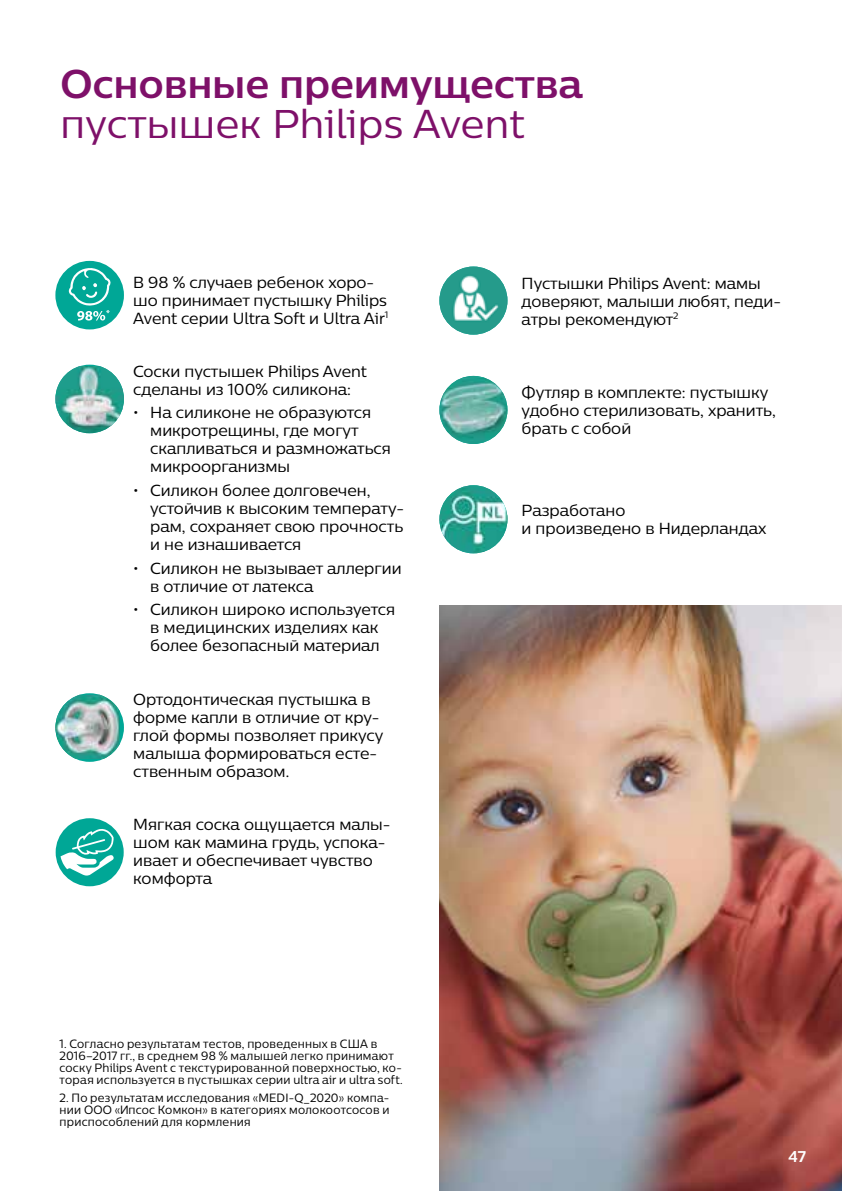
<style>
.page{position:relative;width:842px;height:1191px;background:#fff}
.page>*{position:absolute;margin:0;border:0;box-sizing:border-box;transform-origin:0 0}
.t1{font:700 40px "Centrale Sans";letter-spacing:.01em;color:#7e1069}
.t2{font:40px "Centrale Sans";letter-spacing:.01em;color:#7e1069}
.t3{font:16px/18px "Centrale Sans";color:#000}
.t4{font:700 15.6px "Centrale Sans";color:#fff}
.t5{font:12px/12px "Centrale Sans";letter-spacing:.025em;color:#000;scale:.95 1}
</style>
<div class="page">
<img style="left:439px;top:605px;width:403px;height:586px">
<img style="left:55px;top:366px;width:69px;height:67px">
<img style="left:439px;top:266px;width:68px;height:68px;border-radius:34px">
<svg style="left:55px;top:693px;width:69px;height:69px"></svg>
<img style="left:55px;top:695px;width:65px;height:64px">
<img style="left:439px;top:376px;width:68px;height:68px;border-radius:34px">
<img style="left:439px;top:485px;width:68px;height:68px;border-radius:34px">
<div style="left:55px;top:261px;width:69px;height:68px;background:#00a796;border-radius:50%"></div>
<svg style="left:69px;top:268px;width:42px;height:52px"></svg>
<div style="left:56px;top:818px;width:68px;height:68px;background:#00a796;border-radius:50%"></div>
<svg style="left:61px;top:828px;width:53px;height:47px"></svg>
<h1 class="t1" style="left:60px;top:58px;width:524px">Основные преимущества</h1>
<h1 class="t2" style="left:60px;top:99px;width:466px">пустышек Philips Avent</h1>
<p class="t3" style="left:133px;top:273px;width:257px">В 98 % случаев ребенок хоро&shy;шо принимает пустышку Philips<br>Avent серии Ultra Soft и Ultra Air<sup>1</sup></p>
<p class="t3" style="left:133px;top:362px;width:235px">Соски пустышек Philips Avent сделаны из 100% силикона:</p>
<p class="t3" style="left:150px;top:403px;width:242px;text-indent:-17px">• На силиконе не образуются микротрещины, где могут скапливаться и размножаться микроорганизмы</p>
<p class="t3" style="left:150px;top:481px;width:255px;text-indent:-17px">• Силикон более долговечен, устойчив к высоким температу&shy;рам, сохраняет свою прочность и не изнашивается</p>
<p class="t3" style="left:150px;top:559px;width:253px;text-indent:-17px">• Силикон не вызывает аллергии в отличие от латекса</p>
<p class="t3" style="left:133px;top:600px;width:263px;text-align:center">• Силикон широко используется в медицинских изделиях как более безопасный материал</p>
<p class="t3" style="left:133px;top:690px;width:252px">Ортодонтическая пустышка в форме капли в отличие от кру&shy;глой формы позволяет прикусу малыша формироваться есте&shy;ственным образом.</p>
<p class="t3" style="left:133px;top:815px;width:259px">Мягкая соска ощущается малы&shy;шом как мамина грудь, успока&shy;ивает и обеспечивает чувство комфорта</p>
<p class="t3" style="left:522px;top:274px;width:261px">Пустышки Philips Avent: мамы доверяют, малыши любят, педи&shy;атры рекомендуют<sup>2</sup></p>
<p class="t3" style="left:522px;top:383px;width:256px">Футляр в комплекте: пустышку удобно стерилизовать, хранить, брать с собой</p>
<p class="t3" style="left:522px;top:501px;width:246px">Разработано<br>и произведено в Нидерландах</p>
<p class="t5" style="left:60px;top:1037px;width:363px">1. Согласно результатам тестов, проведенных в США в 2016–2017 гг., в среднем 98 % малышей легко принимают соску Philips Avent с текстурированной поверхностью, ко&shy;торая используется в пустышках серии ultra air и ultra soft.</p>
<p class="t5" style="left:60px;top:1091px;width:349px;text-align:justify">2. По результатам исследования «MEDI-Q_2020» компа&shy;нии ООО «Ипсос Комкон» в категориях молокоотсосов и приспособлений для кормления</p>
<p class="t4" style="left:788px;top:1146px;width:19px">47</p>
</div>
